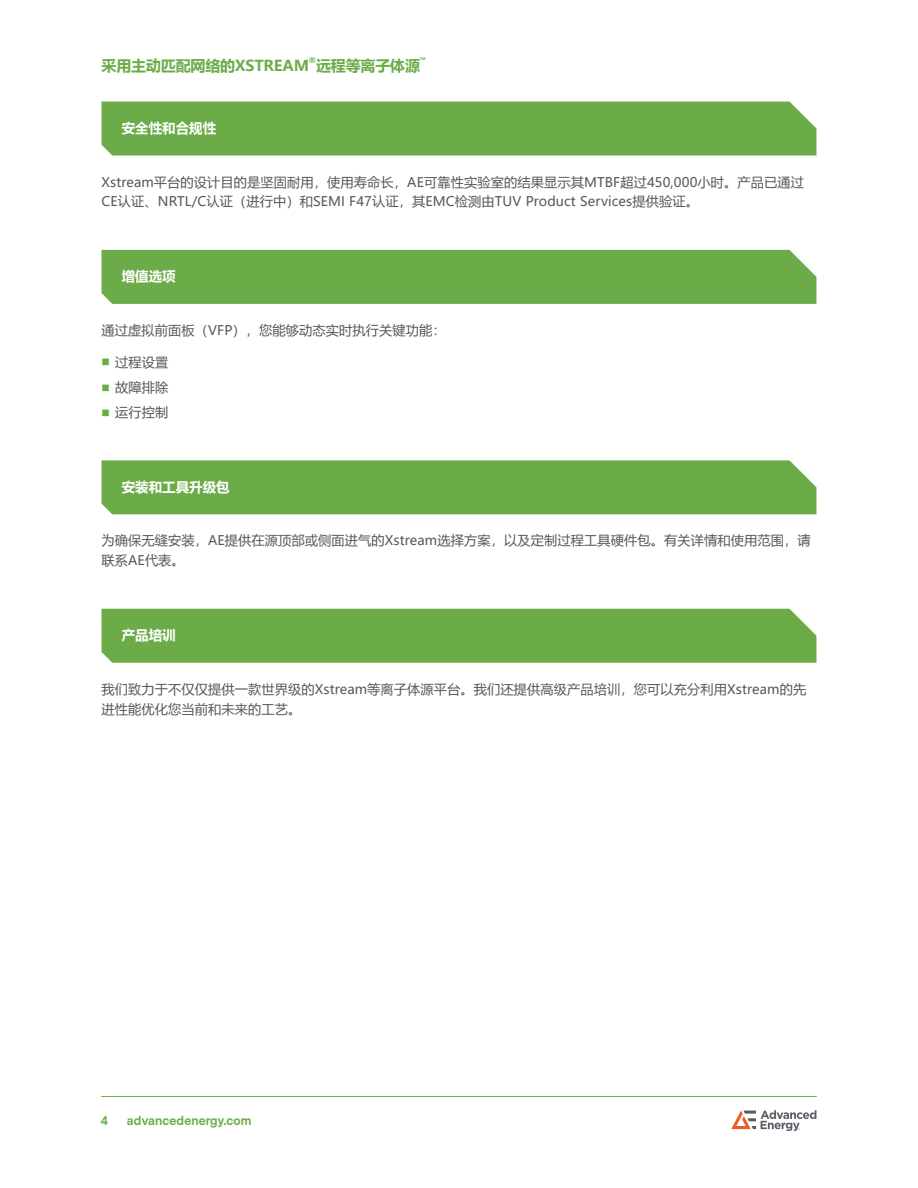
<style>
.page{position:relative;width:918px;height:1188px;background:#fff}
.page>*{position:absolute;margin:0;border:0;box-sizing:border-box;transform-origin:0 0}
.t1{font:700 15px "Microsoft Ya Hei UI";letter-spacing:-.01em;color:#6bac48}
.Heading_1{font:700 13.5px "Microsoft Ya Hei UI";color:#fff}
.Body___normal{font:13.2px/19.8px "Microsoft Ya Hei UI";letter-spacing:.01em;color:#57585a}
.Bulleted{font:13.2px "Microsoft Ya Hei UI";letter-spacing:.01em;color:#57585a}
.Bulleted_-_LAST_bull{font:13.2px "Microsoft Ya Hei UI";color:#57585a}
.t2{font:700 12px "Messina Sans";letter-spacing:.01em;color:#6bac48}
.t3{font:700 7.5px "Microsoft Ya Hei UI";color:#6bac48}
.s1{color:#6bac48}
</style>
<div class="page">
<svg style="left:731px;top:1110px;width:85px;height:21px"></svg>
<hr style="left:102px;top:1096px;width:714px;height:1px;background:#6bac48">
<div style="left:102px;top:102px;width:714px;height:54px;background:#6bac48"></div>
<div style="left:102px;top:250px;width:714px;height:54px;background:#6bac48"></div>
<div style="left:102px;top:460px;width:714px;height:54px;background:#6bac48"></div>
<div style="left:102px;top:609px;width:714px;height:54px;background:#6bac48"></div>
<p class="t1" style="left:102px;top:55px;width:209px">采用主动匹配网络的XSTREAM</p>
<p class="t3" style="left:309px;top:55px;width:9px">®</p>
<p class="t1" style="left:316px;top:55px;width:106px">远程等离子体源</p>
<p class="t3" style="left:420px;top:55px;width:8px">™</p>
<p class="Heading_1" style="left:122px;top:119px;width:96px">安全性和合规性</p>
<p class="Body___normal" style="left:102px;top:172px;width:704px">Xstream平台的设计目的是坚固耐用，使用寿命长，AE可靠性实验室的结果显示其MTBF超过450,000小时。产品已通过<br>CE认证、NRTL/C认证（进行中）和SEMI F47认证，其EMC检测由TUV Product Services提供验证。</p>
<p class="Heading_1" style="left:122px;top:267px;width:55px">增值选项</p>
<p class="Body___normal" style="left:102px;top:320px;width:346px">通过虚拟前面板（VFP），您能够动态实时执行关键功能：</p>
<p class="Bulleted" style="left:102px;top:353px;width:68px"><span class="s1">■</span> 过程设置</p>
<p class="Bulleted" style="left:102px;top:378px;width:68px"><span class="s1">■</span> 故障排除</p>
<p class="Bulleted_-_LAST_bull" style="left:102px;top:403px;width:68px"><span class="s1">■</span> 运行控制</p>
<p class="Heading_1" style="left:122px;top:478px;width:109px">安装和工具升级包</p>
<p class="Body___normal" style="left:102px;top:530px;width:711px">为确保无缝安装，AE提供在源顶部或侧面进气的Xstream选择方案，以及定制过程工具硬件包。有关详情和使用范围，请联系AE代表。</p>
<p class="Heading_1" style="left:122px;top:626px;width:55px">产品培训</p>
<p class="Body___normal" style="left:102px;top:679px;width:706px">我们致力于不仅仅提供一款世界级的Xstream等离子体源平台。我们还提供高级产品培训，您可以充分利用Xstream的先进性能优化您当前和未来的工艺。</p>
<p class="t2" style="left:101px;top:1113px;width:9px">4</p>
<p class="t2" style="left:127px;top:1113px;width:126px">advancedenergy.com</p>
</div>
